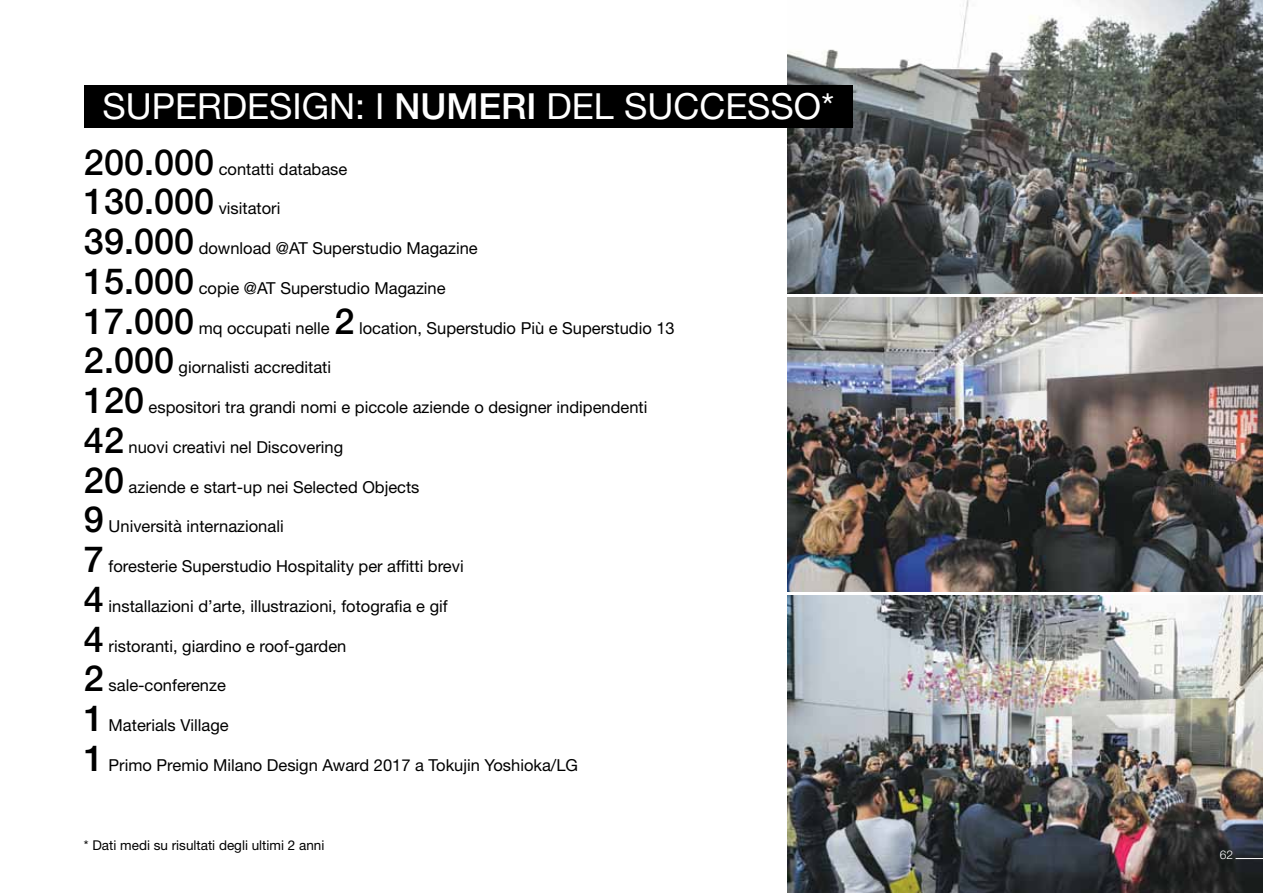
<style>
.page{position:relative;width:1263px;height:893px;background:#fff}
.page>*{position:absolute;margin:0;border:0;box-sizing:border-box;transform-origin:0 0}
.t1{font:36px "Helvetica Neue LT Std";color:#fff}
.t2{font:16.5px "Helvetica Neue LT Std";color:#000}
.t3{font:13.5px "Helvetica Neue LT Std";color:#000}
.t4{font:300 12px "Helvetica Neue LT Std";color:#fff}
.s1{font-weight:500}
.s2{font-weight:500;font-size:36px}
</style>
<div class="page">
<img style="left:787px;top:595px;width:476px;height:298px">
<svg style="left:1235px;top:858px;width:28px;height:1px"></svg>
<img style="left:787px;top:298px;width:476px;height:293px">
<img style="left:787px;top:0;width:476px;height:293px">
<div style="left:84px;top:85px;width:769px;height:43px;background:#000"></div>
<h1 class="t1" style="left:103px;top:85px;width:733px">SUPERDESIGN: I <span class="s1">NUMERI</span> DEL SUCCESSO*</h1>
<p class="t2" style="left:84px;top:159px;width:265px"><span class="s2">200.000</span> contatti database</p>
<p class="t2" style="left:84px;top:199px;width:198px"><span class="s2">130.000</span> visitatori</p>
<p class="t2" style="left:84px;top:238px;width:395px"><span class="s2">39.000</span> download @AT Superstudio Magazine</p>
<p class="t2" style="left:84px;top:278px;width:363px"><span class="s2">15.000</span> copie @AT Superstudio Magazine</p>
<p class="t2" style="left:84px;top:318px;width:592px"><span class="s2">17.000</span> mq occupati nelle <span class="s2">2</span> location, Superstudio Più e Superstudio 13</p>
<p class="t2" style="left:84px;top:358px;width:249px"><span class="s2">2.000</span> giornalisti accreditati</p>
<p class="t2" style="left:84px;top:397px;width:565px"><span class="s2">120</span> espositori tra grandi nomi e piccole aziende o designer indipendenti</p>
<p class="t2" style="left:84px;top:437px;width:261px"><span class="s2">42</span> nuovi creativi nel Discovering</p>
<p class="t2" style="left:84px;top:477px;width:337px"><span class="s2">20</span> aziende e start-up nei Selected Objects</p>
<p class="t2" style="left:84px;top:517px;width:201px"><span class="s2">9</span> Università internazionali</p>
<p class="t2" style="left:84px;top:556px;width:381px"><span class="s2">7</span> foresterie Superstudio Hospitality per affitti brevi</p>
<p class="t2" style="left:84px;top:596px;width:365px"><span class="s2">4</span> installazioni d’arte, illustrazioni, fotografia e gif</p>
<p class="t2" style="left:84px;top:636px;width:264px"><span class="s2">4</span> ristoranti, giardino e roof-garden</p>
<p class="t2" style="left:84px;top:676px;width:143px"><span class="s2">2</span> sale-conferenze</p>
<p class="t2" style="left:84px;top:715px;width:146px"><span class="s2">1</span> Materials Village</p>
<p class="t2" style="left:84px;top:755px;width:496px"><span class="s2">1</span> Primo Premio Milano Design Award 2017 a Tokujin Yoshioka/LG</p>
<p class="t3" style="left:84px;top:838px;width:242px">* Dati medi su risultati degli ultimi 2 anni</p>
<p class="t4" style="left:1220px;top:847px;width:15px">62</p>
</div>
